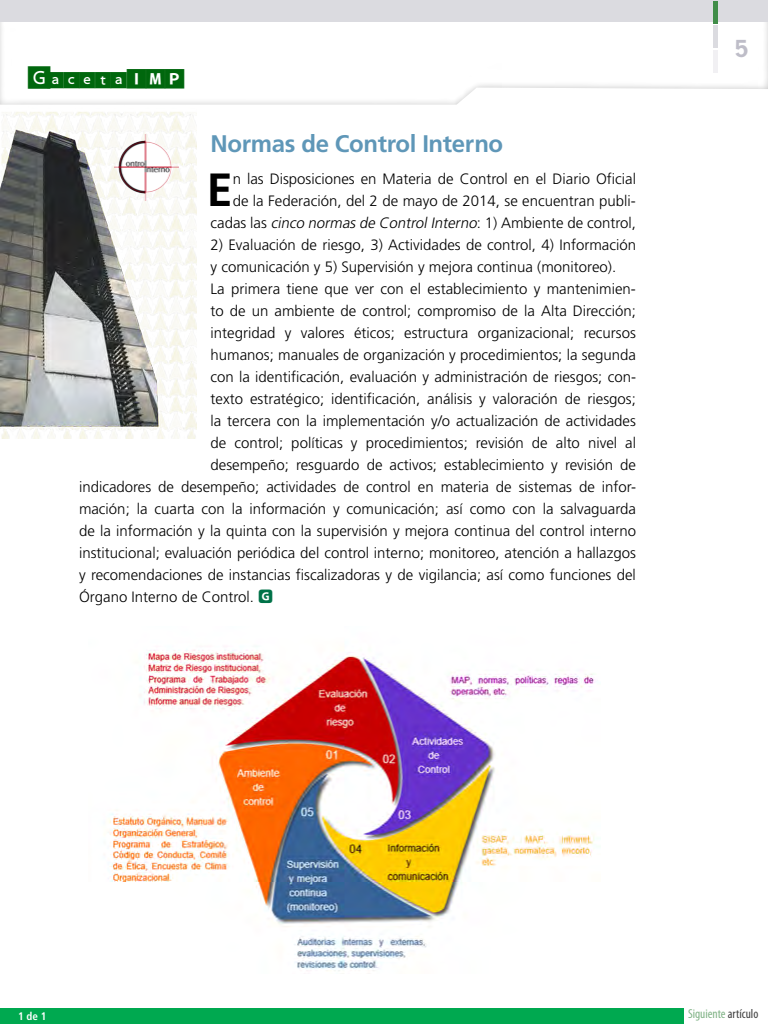
<style>
.page{position:relative;width:768px;height:1024px;background:#fff}
.page>*{position:absolute;margin:0;border:0;box-sizing:border-box;transform-origin:0 0}
.t1{font:700 46.5px "Frutiger";color:#000}
.t2{font:700 24px "Frutiger";letter-spacing:-.015em;color:#5f97b8}
.t3{font:700 22px "News Gothic Std";color:#bebdc8}
.t4{font:18px "Koz Go Pr 6 N";letter-spacing:-.12em;color:#00670d}
.t5{font:300 15px/22px "Frutiger";color:#000;text-align:right}
.t6{font:condensed 13px "Myriad Pro";color:#80b386}
.t7{font:700 condensed 11px "Frutiger";color:#fff}
.s1{font-weight:300;font-size:25px}
.s2{font-weight:800;font-size:21.6px}
.s3{font-style:italic}
.s4{font-family:"Koz Go Pr 6 N";font-weight:800;color:#007248}
.s5{color:#404040}
</style>
<div class="page">
<img style="left:0;top:112px;width:197px;height:327px">
<img style="left:115px;top:134px;width:64px;height:67px">
<img style="left:109px;top:650px;width:486px;height:321px">
<div style="left:0;top:0;width:768px;height:22px;background:#dbdbe0"></div>
<div style="left:713px;top:1px;width:5px;height:23px;background:#408d49"></div>
<div style="left:713px;top:25px;width:5px;height:23px;background:#dbdbe0"></div>
<div style="left:713px;top:50px;width:5px;height:23px;background:#f1f0f3"></div>
<div style="left:0;top:1008px;width:684px;height:16px;background:#00a950"></div>
<p class="t4" style="left:27px;top:70px;width:160px"><span class="s1">G</span>ACETA<span class="s2">IMP</span></p>
<h2 class="t2" style="left:211px;top:130px;width:294px">Normas de Control Interno</h2>
<h1 class="t1" style="left:207px;top:163px;width:27px">E</h1>
<p class="t5" style="left:211px;top:168px;width:427px">n las Disposiciones en Materia de Control en el Diario Oficial<br>de la Federación, del 2 de mayo de 2014, se encuentran publi-<br>ca d a s l a s <span class="s3">cinco normas de ControlInterno</span>: 1 ) A m b i e n te d e co n t ro l ,</p>
<p class="t5" style="left:211px;top:234px;width:427px">2) Evaluación de riesgo, 3) Actividades de control, 4) Información</p>
<p class="t5" style="left:211px;top:256px;width:407px">y comunicación y 5) Supervisión y mejora continua (monitoreo).</p>
<p class="t5" style="left:211px;top:278px;width:427px">La primera tiene que ver con el establecimiento y mantenimien-</p>
<p class="t5" style="left:211px;top:300px;width:427px">to de un ambiente de control; compromiso de la Alta Dirección;</p>
<p class="t5" style="left:211px;top:322px;width:427px">integridad y valores éticos; estructura organizacional; recursos</p>
<p class="t5" style="left:211px;top:344px;width:427px">humanos; manuales de organización y procedimientos; la segunda</p>
<p class="t5" style="left:211px;top:366px;width:427px">con la identificación, evaluación y administración de riesgos; con-</p>
<p class="t5" style="left:211px;top:388px;width:427px">texto estratégico; identificación, análisis y valoración de riesgos;</p>
<p class="t5" style="left:211px;top:410px;width:427px">la tercera con la implementación y/o actualización de actividades</p>
<p class="t5" style="left:211px;top:432px;width:427px">de control; políticas y procedimientos; revisión de alto nivel al</p>
<p class="t5" style="left:211px;top:454px;width:427px">desempeño; resguardo de activos; establecimiento y revisión de</p>
<p class="t5" style="left:79px;top:476px;width:558px">indicadores de desempeño; actividades de control en materia de sistemas de infor-</p>
<p class="t5" style="left:79px;top:498px;width:559px">mación; la cuarta con la información y comunicación; así como con la salvaguarda</p>
<p class="t5" style="left:79px;top:520px;width:559px">de la información y la quinta con la supervisión y mejora continua del control interno</p>
<p class="t5" style="left:79px;top:542px;width:558px">institucional; evaluación periódica del control interno; monitoreo, atención a hallazgos</p>
<p class="t5" style="left:79px;top:564px;width:558px">y recomendaciones de instancias fiscalizadoras y de vigilancia; así como funciones del</p>
<p class="t5" style="left:79px;top:586px;width:196px">Órgano Interno de Control. <span class="s4">G</span></p>
<h3 class="t3" style="left:735px;top:34px;width:15px">5</h3>
<p class="t7" style="left:18px;top:1010px;width:30px">1 de 1</p>
<p class="t6" style="left:688px;top:1006px;width:72px">Siguiente <span class="s5">artículo</span></p>
</div>
